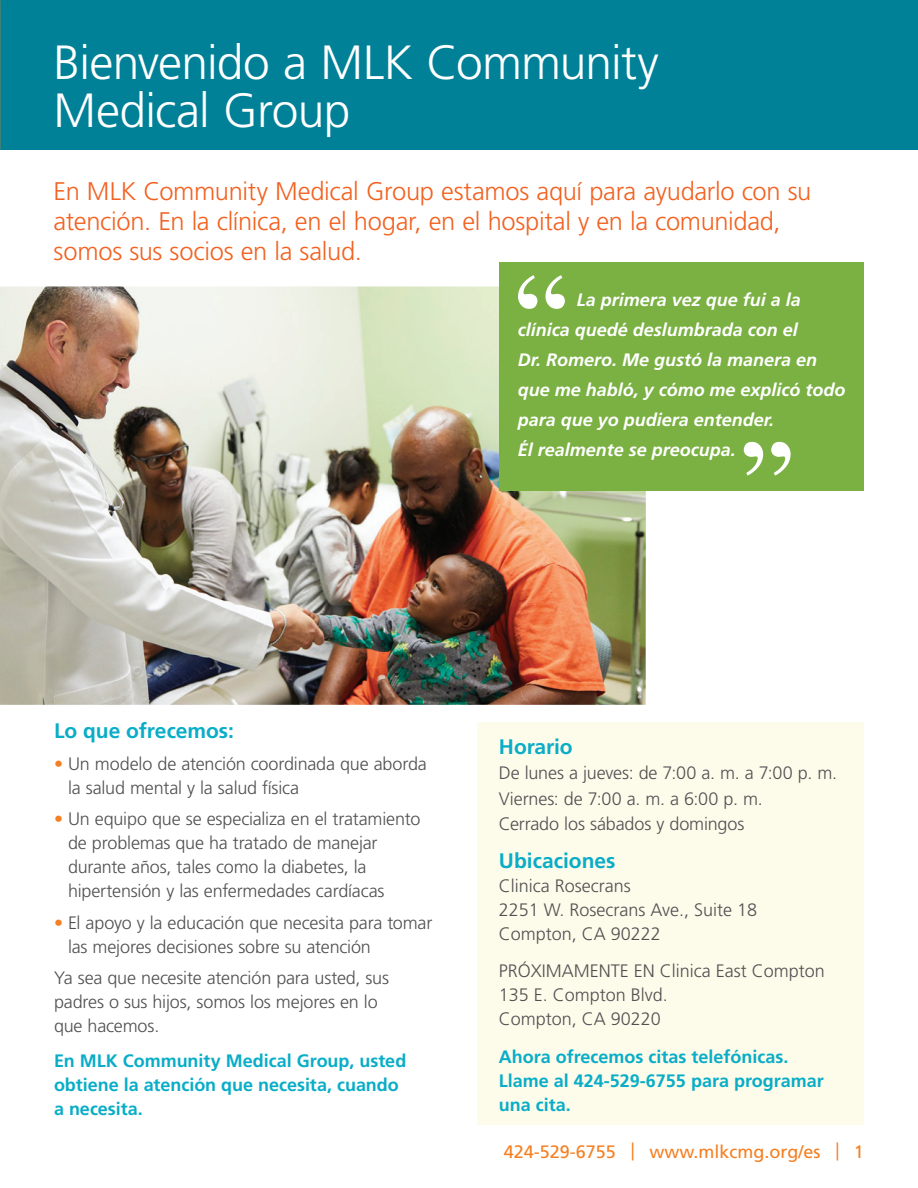
<style>
.page{position:relative;width:918px;height:1188px;background:#fff}
.page>*{position:absolute;margin:0;border:0;box-sizing:border-box;transform-origin:0 0}
.t1{font:138px "Times";color:#fff}
.t2{font:300 48px/48px "Frutiger";letter-spacing:-.02em;color:#fff}
.t3{font:300 25.5px/30px "Frutiger";letter-spacing:-.01em;color:#f26221}
.t4{font:700 21px "Frutiger";color:#09adc7}
.t5{font:300 18px/24px "Frutiger";letter-spacing:-.005em;color:#505052}
.t6{font:italic 700 18px/30px "Frutiger";color:#fff}
.t7{font:700 18px/24px "Frutiger";color:#09adc7}
.t8{font:18px "Frutiger";color:#f57f21}
.s1{color:#f57f21}
.s2{font-stretch:condensed}
</style>
<div class="page">
<img style="left:0;top:286px;width:646px;height:419px">
<div style="left:478px;top:723px;width:386px;height:402px;background:#fdfbea"></div>
<div style="left:500px;top:263px;width:364px;height:228px;background:#7ab142"></div>
<div style="left:0;top:0;width:918px;height:149px;background:#008197"></div>
<h2 class="t2" style="left:54px;top:38px;width:607px">Bienvenido a MLK Community<br>Medical Group</h2>
<h3 class="t3" style="left:54px;top:176px;width:759px">En MLK Community Medical Group estamos aquí para ayudarlo con su atención. En la clínica, en el hogar, en el hospital y en la comunidad, somos sus socios en la salud.</h3>
<h1 class="t1" style="left:506px;top:193px;width:75px">‘‘</h1>
<p class="t6" style="left:518px;top:284px;width:329px;text-indent:59px">La primera vez que fui a la clínica quedé deslumbrada con el<br>Dr. Romero. Me gustó la manera en que me habló, y cómo me explicó todo para que yo pudiera entender.<br>Él realmente se preocupa.</p>
<h1 class="t1" style="left:803px;top:558px;width:75px;rotate:-180deg">‘‘</h1>
<p class="t4" style="left:54px;top:719px;width:181px">Lo que ofrecemos:</p>
<p class="t5" style="left:68px;top:752px;width:360px;text-indent:-14px"><span class="s1">•</span> Un modelo de atención coordinada que aborda la salud mental y la salud física</p>
<p class="t5" style="left:68px;top:807px;width:354px;text-indent:-14px"><span class="s1">•</span> Un equipo que se especializa en el tratamiento de problemas que ha tratado de manejar durante años, tales como la diabetes, la hipertensión y las enfermedades cardíacas</p>
<p class="t5" style="left:68px;top:911px;width:366px;text-indent:-14px"><span class="s1">•</span> El apoyo y la educación que necesita para tomar las mejores decisiones sobre su atención</p>
<p class="t5" style="left:54px;top:966px;width:337px">Ya sea que necesite atención para usted, sus padres o sus hijos, somos los mejores en lo que hacemos.</p>
<p class="t7" style="left:54px;top:1048px;width:354px">En MLK Community Medical Group, usted obtiene la atención que necesita, cuando a necesita.</p>
<p class="t4" style="left:499px;top:734px;width:75px">Horario</p>
<p class="t5" style="left:499px;top:760px;width:340px;line-height:25.5px">De lunes a jueves: de 7:00 a. m. a 7:00 p. m.<br>Viernes: de 7:00 a. m. a 6:00 p. m.<br>Cerrado los sábados y domingos</p>
<p class="t4" style="left:499px;top:848px;width:118px">Ubicaciones</p>
<p class="t5" style="left:499px;top:873px;width:260px">Clinica Rosecrans<br>2251 W. Rosecrans Ave., Suite 18<br>Compton, CA 90222</p>
<p class="t5" style="left:499px;top:959px;width:328px">PRÓXIMAMENTE EN Clinica East Compton<br>135 E. Compton Blvd.<br>Compton, CA 90220</p>
<p class="t7" style="left:499px;top:1044px;width:326px">Ahora ofrecemos citas telefónicas.<br>Llame al 424-529-6755 para programar una cita.</p>
<p class="t8" style="left:504px;top:1141px;width:362px">424-529-6755 <span class="s2">|</span> www.mlkcmg.org/es <span class="s2">|</span> 1</p>
</div>
